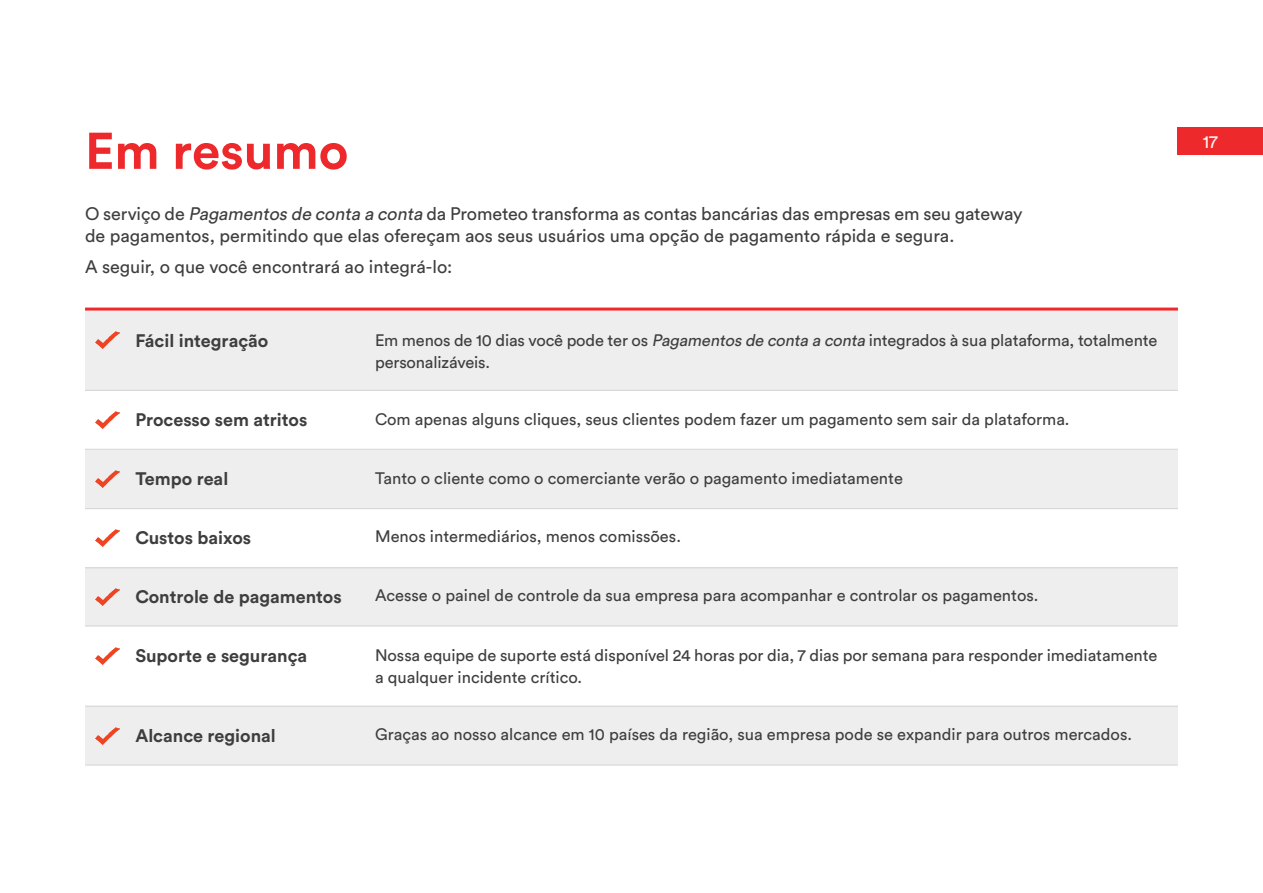
<style>
.page{position:relative;width:1263px;height:893px;background:#fff}
.page>*{position:absolute;margin:0;border:0;box-sizing:border-box;transform-origin:0 0}
.t1{font:700 51px "Circular Std";color:#ee292c}
.t2{font:18px/22.5px "Circular Std";letter-spacing:-.005em;color:#3e3e3f}
.t3{font:700 18px "Circular Std";color:#3e3e3f}
.t4{font:18px "Circular Std";color:#fdf1f1}
.t5{font:16.5px/22.5px "Circular Std";color:#3e3e3f}
.s1{font-style:italic}
</style>
<div class="page">
<div style="left:85px;top:311px;width:1093px;height:79px;background:#eeeeef"></div>
<div style="left:85px;top:450px;width:1093px;height:58px;background:#eeeeef"></div>
<div style="left:85px;top:567px;width:1093px;height:59px;background:#eeeeef"></div>
<div style="left:85px;top:706px;width:1093px;height:59px;background:#eeeeef"></div>
<div style="left:1178px;top:128px;width:85px;height:27px;background:#ee292c"></div>
<hr style="left:85px;top:308px;width:1093px;height:3px;background:#ee292c">
<hr style="left:85px;top:390px;width:1093px;height:1px;background:#d1d2d4">
<hr style="left:85px;top:449px;width:1093px;height:1px;background:#d1d2d4">
<hr style="left:85px;top:508px;width:1093px;height:1px;background:#d1d2d4">
<hr style="left:85px;top:567px;width:1093px;height:1px;background:#d1d2d4">
<hr style="left:85px;top:626px;width:1093px;height:1px;background:#d1d2d4">
<hr style="left:85px;top:706px;width:1093px;height:1px;background:#d1d2d4">
<hr style="left:85px;top:765px;width:1093px;height:1px;background:#d1d2d4">
<img style="left:96px;top:331px;width:24px;height:18px">
<img style="left:96px;top:470px;width:24px;height:18px">
<img style="left:96px;top:529px;width:24px;height:18px">
<img style="left:96px;top:588px;width:24px;height:17px">
<img style="left:96px;top:647px;width:24px;height:17px">
<img style="left:96px;top:727px;width:24px;height:18px">
<img style="left:96px;top:412px;width:24px;height:17px">
<h1 class="t1" style="left:85px;top:118px;width:265px">Em resumo</h1>
<p class="t2" style="left:85px;top:202px;width:939px">O serviço de <span class="s1">Pagamentos de conta a conta</span> da Prometeo transforma as contas bancárias das empresas em seu gateway de pagamentos, permitindo que elas ofereçam aos seus usuários uma opção de pagamento rápida e segura.</p>
<p class="t2" style="left:85px;top:256px;width:369px">A seguir, o que você encontrará ao integrá-lo:</p>
<p class="t3" style="left:135px;top:329px;width:135px">Fácil integração</p>
<p class="t5" style="left:375px;top:329px;width:784px">Em menos de 10 dias você pode ter os <span class="s1">Pagamentos de conta a conta</span> integrados à sua plataforma, totalmente personalizáveis.</p>
<p class="t3" style="left:135px;top:408px;width:173px">Processo sem atritos</p>
<p class="t5" style="left:375px;top:407px;width:696px">Com apenas alguns cliques, seus clientes podem fazer um pagamento sem sair da plataforma.</p>
<p class="t3" style="left:135px;top:467px;width:94px">Tempo real</p>
<p class="t5" style="left:375px;top:466px;width:529px">Tanto o cliente como o comerciante verão o pagamento imediatamente</p>
<p class="t3" style="left:135px;top:526px;width:117px">Custos baixos</p>
<p class="t5" style="left:375px;top:525px;width:307px">Menos intermediários, menos comissões.</p>
<p class="t3" style="left:135px;top:585px;width:208px">Controle de pagamentos</p>
<p class="t5" style="left:375px;top:584px;width:665px">Acesse o painel de controle da sua empresa para acompanhar e controlar os pagamentos.</p>
<p class="t3" style="left:135px;top:644px;width:173px">Suporte e segurança</p>
<p class="t5" style="left:375px;top:644px;width:784px">Nossa equipe de suporte está disponível 24 horas por dia, 7 dias por semana para responder imediatamente a qualquer incidente crítico.</p>
<p class="t3" style="left:135px;top:724px;width:142px">Alcance regional</p>
<p class="t5" style="left:375px;top:723px;width:758px">Graças ao nosso alcance em 10 países da região, sua empresa pode se expandir para outros mercados.</p>
<p class="t4" style="left:1203px;top:131px;width:17px">17</p>
</div>
